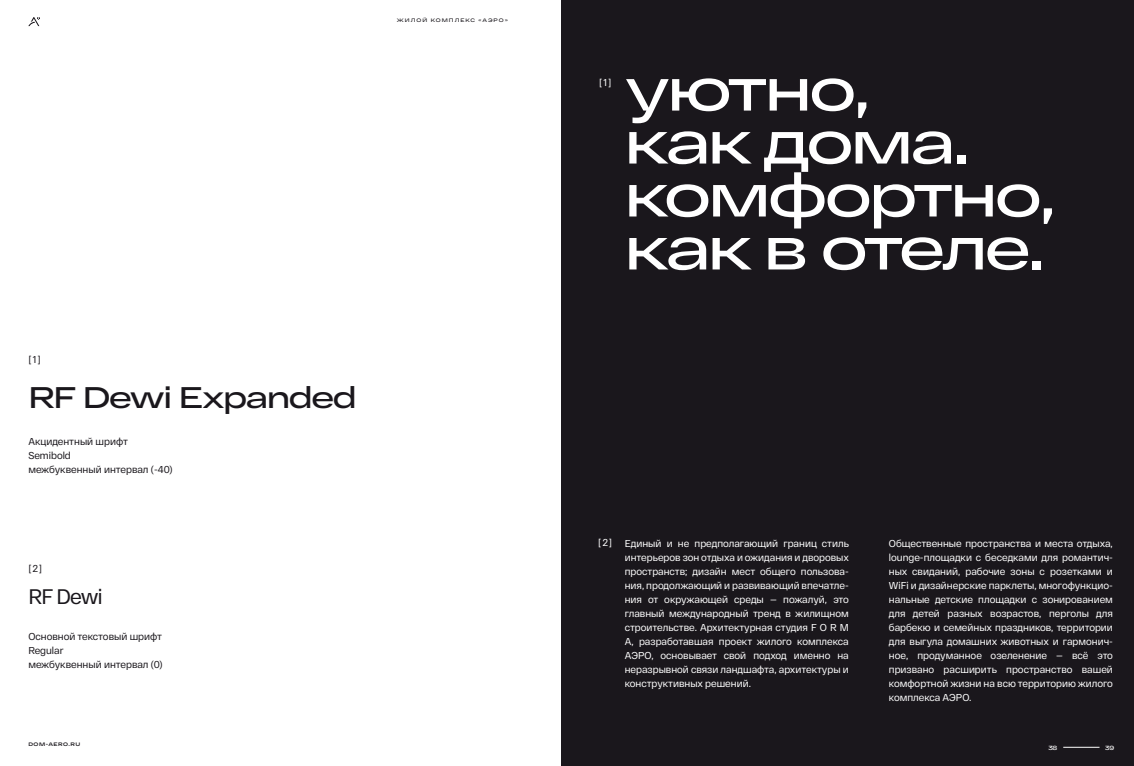
<style>
.page{position:relative;width:1134px;height:766px;background:#fff}
.page>*{position:absolute;margin:0;border:0;box-sizing:border-box;transform-origin:0 0}
.t1{font:600 60px/52.9px "RF Dewi Expanded";letter-spacing:-.04em;color:#fff}
.t2{font:600 29.8px "RF Dewi Expanded";letter-spacing:-.04em;color:#1a171c}
.t3{font:21px "RF Dewi";letter-spacing:-.04em;color:#1a171c}
.t4{font:10px/14px "RF Dewi";color:#fff;text-align:justify}
.t5{font:10px/14px "RF Dewi";color:#1a171c}
.t6{font:600 6px "RF Dewi Expanded";color:#fff}
.t7{font:600 5px "RF Dewi Expanded";letter-spacing:.2em;color:#1a171c}
.t8{font:700 5px "RF Dewi Expanded";letter-spacing:.1em;color:#1a171c}
</style>
<div class="page">
<div style="left:561px;top:0;width:6px;height:765px;background:#1a171c"></div>
<svg style="left:28px;top:17px;width:12px;height:9px"></svg>
<div style="left:567px;top:0;width:567px;height:765px;background:#1a171c"></div>
<hr style="left:1063px;top:746px;width:36px;height:1px;background:#fff">
<p class="t7" style="left:397px;top:17px;width:112px">ЖИЛОЙ КОМПЛЕКС «АЭРО»</p>
<p class="t5" style="left:28px;top:352px;width:14px">[1]</p>
<h2 class="t2" style="left:28px;top:379px;width:330px">RF Dewi Expanded</h2>
<p class="t5" style="left:28px;top:434px;width:146px">Акцидентный шрифт<br>Semibold<br>межбуквенный интервал (-40)</p>
<p class="t5" style="left:28px;top:561px;width:15px">[2]</p>
<h3 class="t3" style="left:28px;top:584px;width:76px">RF Dewi</h3>
<p class="t5" style="left:28px;top:629px;width:136px">Основной текстовый шрифт<br>Regular<br>межбуквенный интервал (0)</p>
<p class="t8" style="left:28px;top:740px;width:54px">DOM-AERO.RU</p>
<p class="t4" style="left:599px;top:75px;width:14px">[1]</p>
<h1 class="t1" style="left:625px;top:62px;width:433px">уютно,<br>как дома. комфортно, как в отеле.</h1>
<p class="t4" style="left:598px;top:535px;width:15px">[2]</p>
<p class="t4" style="left:625px;top:536px;width:226px">Единый и не предполагающий границ стиль интерьеров зон отдыха и ожидания и дворовых пространств; дизайн мест общего пользова&shy;ния, продолжающий и развивающий впечатле&shy;ния от окружающей среды — пожалуй, это главный международный тренд в жилищном строительстве. Архитектурная студия F O R M A, разработавшая проект жилого комплекса АЭРО, основывает свой подход именно на неразрывной связи ландшафта, архитектуры и конструктивных решений.</p>
<p class="t4" style="left:889px;top:536px;width:226px">Общественные пространства и места отдыха, lounge-площадки с беседками для романтич&shy;ных свиданий, рабочие зоны с розетками и WiFi и дизайнерские парклеты, многофункцио&shy;нальные детские площадки с зонированием для детей разных возрастов, перголы для барбекю и семейных праздников, территории для выгула домашних животных и гармонич&shy;ное, продуманное озеленение — всё это призвано расширить пространство вашей комфортной жизни на всю территорию жилого комплекса АЭРО.</p>
<p class="t6" style="left:1048px;top:744px;width:11px">38</p>
<p class="t6" style="left:1105px;top:744px;width:11px">39</p>
</div>
